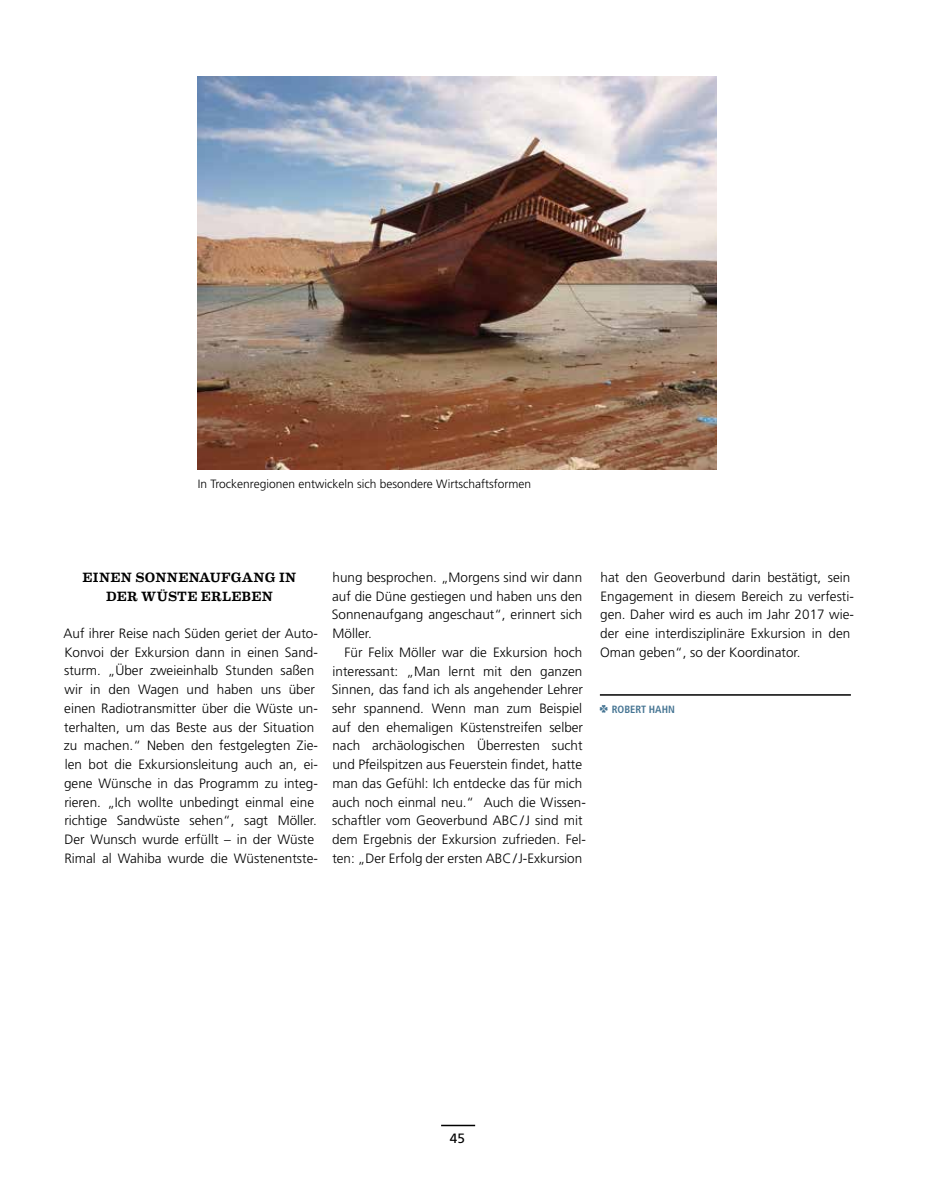
<style>
.page{position:relative;width:936px;height:1191px;background:#fff}
.page>*{position:absolute;margin:0;border:0;box-sizing:border-box;transform-origin:0 0}
.t1{font:300 13.5px/18.8px "Frutiger";color:#000}
.t2{font:500 13.5px/18.8px "Eames Century Modern";letter-spacing:.02em;color:#000;text-align:center}
.t3{font:13.5px "Frutiger";color:#000}
.t4{font:300 12px "Frutiger";color:#000}
.t5{font:700 condensed 10.5px "Frutiger";color:#467593}
</style>
<div class="page">
<hr style="left:441px;top:1124px;width:34px;height:2px;background:#000">
<img style="left:198px;top:77px;width:518px;height:392px">
<hr style="left:600px;top:694px;width:250px;height:1px;background:#000">
<p class="t4" style="left:198px;top:477px;width:335px">In Trockenregionen entwickeln sich besondere Wirtschaftsformen</p>
<p class="t2" style="left:83px;top:567px;width:215px">EINEN SONNENAUFGANG IN<br>DER WÜSTE ERLEBEN</p>
<p class="t1" style="left:63px;top:624px;width:256px">Auf ihrer Reise nach Süden geriet der Auto-Konvoi der Exkursion dann in einen Sand&shy;sturm. „Über zweieinhalb Stunden saßen wir in den Wagen und haben uns über einen Radiotransmitter über die Wüste un&shy;terhalten, um das Beste aus der Situation zu machen.“ Neben den festgelegten Zie&shy;len bot die Exkursionsleitung auch an, ei&shy;gene Wünsche in das Programm zu integ&shy;rieren. „Ich wollte unbedingt einmal eine richtige Sandwüste sehen“, sagt Möller.<br>Der Wunsch wurde erfüllt – in der Wüste Rimal al Wahiba wurde die Wüstenentste-</p>
<p class="t1" style="left:332px;top:568px;width:252px;text-align:justify">hung besprochen. „Morgens sind wir dann auf die Düne gestiegen und haben uns den Sonnenaufgang angeschaut“, erinnert sich Möller.</p>
<p class="t1" style="left:332px;top:643px;width:256px;text-indent:13px">Für Felix Möller war die Exkursion hoch interessant: „Man lernt mit den ganzen Sinnen, das fand ich als angehender Lehrer sehr spannend. Wenn man zum Beispiel auf den ehemaligen Küstenstreifen selber nach archäologischen Überresten sucht und Pfeilspitzen aus Feuerstein findet, hatte man das Gefühl: Ich entdecke das für mich auch noch einmal neu.“ Auch die Wissen&shy;schaftler vom Geoverbund ABC/J sind mit dem Ergebnis der Exkursion zufrieden. Fel&shy;ten: „Der Erfolg der ersten ABC/J-Exkursion</p>
<p class="t1" style="left:600px;top:568px;width:255px">hat den Geoverbund darin bestätigt, sein Engagement in diesem Bereich zu verfesti&shy;gen. Daher wird es auch im Jahr 2017 wie&shy;der eine interdisziplinäre Exkursion in den Oman geben“, so der Koordinator.</p>
<p class="t5" style="left:611px;top:703px;width:65px">ROBERT HAHN</p>
<p class="t3" style="left:450px;top:1130px;width:17px">45</p>
</div>
